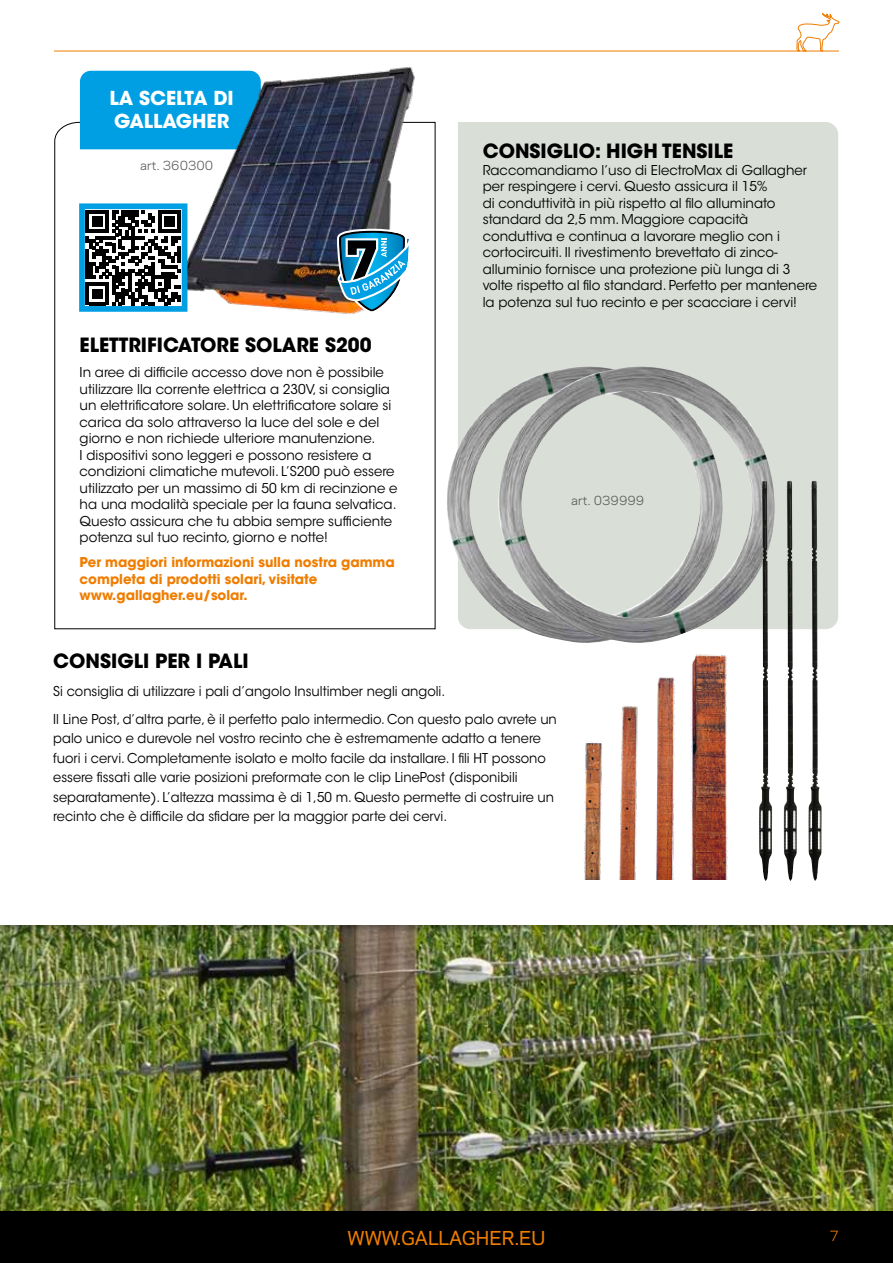
<style>
.page{position:relative;width:893px;height:1263px;background:#fff}
.page>*{position:absolute;margin:0;border:0;box-sizing:border-box;transform-origin:0 0}
.t1{font:700 19.5px "ITC Avant Garde Std";color:#000}
.t2{font:700 19.05px/23px "ITC Avant Garde Std";color:#fff}
.t3{font:500 18px "Galaxie Polaris";color:#ef7d00}
.t4{font:13.5px/16.5px "ITC Avant Garde Std";color:#000}
.t5{font:13.5px/19.5px "ITC Avant Garde Std";color:#000;scale:.96 1}
.t6{font:700 13.5px/16.5px "ITC Avant Garde Std";color:#ef7d00}
.t7{font:13.5px "Galaxie Polaris";color:#ef7d00}
.t8{font:12px "Galaxie Polaris";color:#575756}
</style>
<div class="page">
<img style="left:0;top:935px;width:893px;height:277px">
<svg style="left:54px;top:122px;width:382px;height:507px"></svg>
<div style="left:80px;top:71px;width:95px;height:78px;background:#009fe3"></div>
<div style="left:458px;top:122px;width:380px;height:507px;background:#d9dfd7"></div>
<img style="left:175px;top:66px;width:245px;height:253px">
<img style="left:447px;top:366px;width:49px;height:263px">
<img style="left:337px;top:229px;width:74px;height:84px">
<hr style="left:54px;top:51px;width:785px;height:1px;background:#ef7d00">
<svg style="left:796px;top:13px;width:44px;height:39px"></svg>
<img style="left:583px;top:654px;width:145px;height:226px">
<img style="left:496px;top:366px;width:279px;height:277px">
<img style="left:759px;top:481px;width:12px;height:400px">
<img style="left:784px;top:481px;width:12px;height:400px">
<img style="left:808px;top:481px;width:12px;height:400px">
<div style="left:0;top:1212px;width:893px;height:51px;background:#000"></div>
<svg style="left:76px;top:201px;width:114px;height:114px"></svg>
<h2 class="t2" style="left:110px;top:87px;width:126px">LA SCELTA DI<br>GALLAGHER</h2>
<p class="t8" style="left:140px;top:156px;width:74px">art. 360300</p>
<h1 class="t1" style="left:80px;top:332px;width:293px">ELETTRIFICATORE SOLARE S200</h1>
<p class="t4" style="left:80px;top:364px;width:319px">In aree di difficile accesso dove non è possibile utilizzare lla corrente elettrica a 230V, si consiglia un elettrificatore solare. Un elettrificatore solare si carica da solo attraverso la luce del sole e del giorno e non richiede ulteriore manutenzione.<br>I dispositivi sono leggeri e possono resistere a condizioni climatiche mutevoli. L’S200 può essere utilizzato per un massimo di 50 km di recinzione e ha una modalità speciale per la fauna selvatica.<br>Questo assicura che tu abbia sempre sufficiente potenza sul tuo recinto, giorno e notte!</p>
<p class="t6" style="left:80px;top:554px;width:317px">Per maggiori informazioni sulla nostra gamma completa di prodotti solari, visitate www.gallagher.eu/solar.</p>
<h1 class="t1" style="left:483px;top:138px;width:252px">CONSIGLIO: HIGH TENSILE</h1>
<p class="t4" style="left:483px;top:162px;width:336px">Raccomandiamo l’uso di ElectroMax di Gallagher per respingere i cervi. Questo assicura il 15%<br>di conduttività in più rispetto al filo alluminato standard da 2,5 mm. Maggiore capacità conduttiva e continua a lavorare meglio con i cortocircuiti. Il rivestimento brevettato di zinco&shy;alluminio fornisce una protezione più lunga di 3 volte rispetto al filo standard. Perfetto per mantenere la potenza sul tuo recinto e per scacciare i cervi!</p>
<p class="t8" style="left:571px;top:492px;width:74px">art. 039999</p>
<h1 class="t1" style="left:53px;top:648px;width:197px">CONSIGLI PER I PALI</h1>
<p class="t5" style="left:53px;top:677px;width:526px;line-height:28px">Si consiglia di utilizzare i pali d’angolo Insultimber negli angoli.<br>Il Line Post, d’altra parte, è il perfetto palo intermedio. Con questo palo avrete un</p>
<p class="t5" style="left:53px;top:729px;width:523px">palo unico e durevole nel vostro recinto che è estremamente adatto a tenere fuori i cervi. Completamente isolato e molto facile da installare. I fili HT possono essere fissati alle varie posizioni preformate con le clip LinePost (disponibili separatamente). L’altezza massima è di 1,50 m. Questo permette di costruire un recinto che è difficile da sfidare per la maggior parte dei cervi.</p>
<h3 class="t3" style="left:348px;top:1224px;width:199px">WWW.GALLAGHER.EU</h3>
<p class="t7" style="left:829px;top:1226px;width:11px">7</p>
</div>
